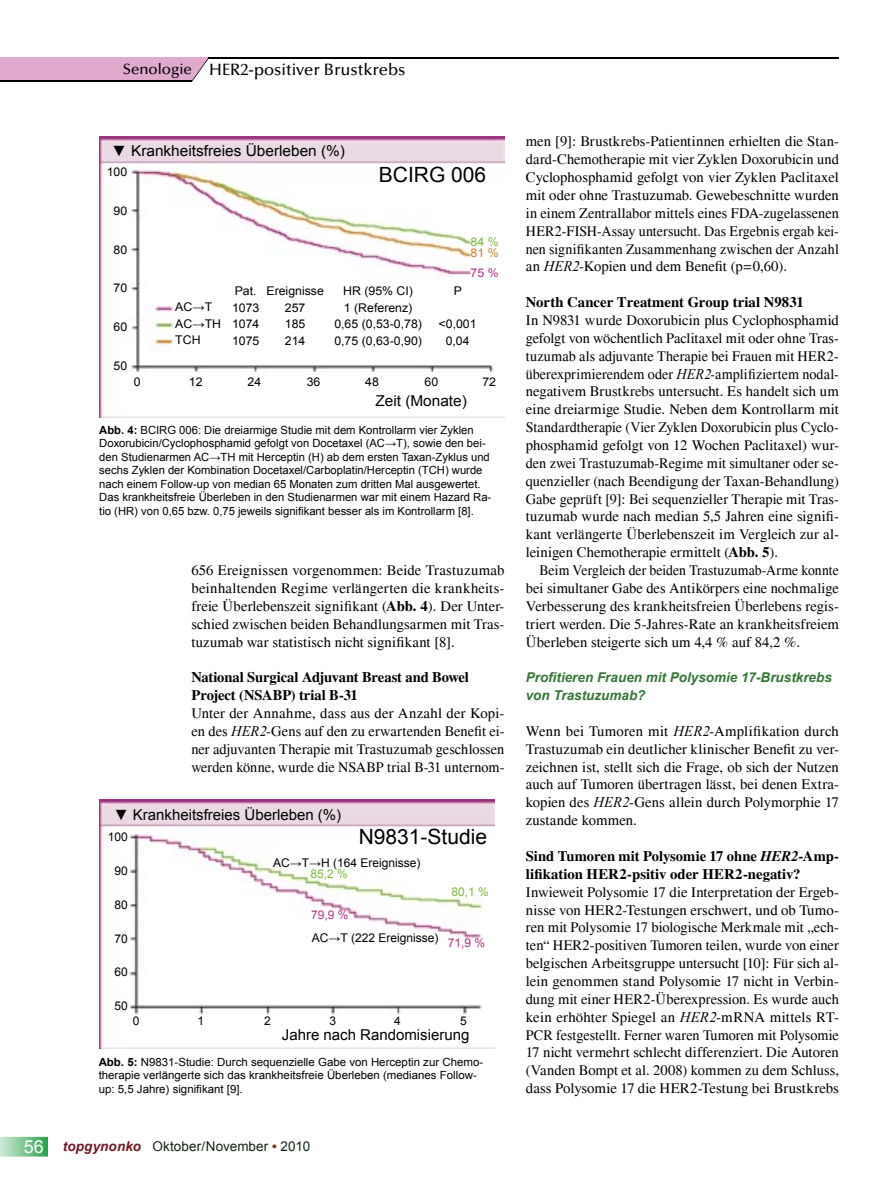
<style>
.page{position:relative;width:893px;height:1191px;background:#fff}
.page>*{position:absolute;margin:0;border:0;box-sizing:border-box;transform-origin:0 0}
.t1{font:21px "Arial";color:#000}
.t2{font:500 16.5px "Optima";color:#000}
.t3{font:15px "Arial";color:#000}
.t4{font:500 15px "Optima";color:#000}
.t5{font:14.7px/17.9px "Times New Roman";color:#000;text-align:justify}
.t6{font:14.7px/17.9px "Times New Roman";color:#000;text-align:justify;scale:.94 1}
.t7{font:700 14.7px/17.9px "Times New Roman";color:#000}
.t8{font:italic 700 13.5px/17.9px "Arial";color:#367637}
.t9{font:13.5px "Arial";letter-spacing:.005em;color:#122712}
.t10{font:12px/16.5px "Arial";color:#000;text-align:center}
.t11{font:12px "Arial";color:#7db93e}
.t12{font:12px "Arial";color:#b63283}
.t13{font:12px "Arial";color:#b43283}
.t14{font:12px "Arial";color:#d38126}
.t15{font:11.25px/13.5px "Arial";color:#000}
.s1{font-weight:700}
.s2{font-style:italic}
.s3{font-size:18px;color:#fff}
.s4{font-weight:700;font-style:italic;color:#761a25}
.s5{font-weight:700;color:#7f331d}
</style>
<div class="page">
<hr style="left:209px;top:57px;width:630px;height:1px;background:#000">
<svg style="left:0;top:57px;width:209px;height:25px;background:#cea0bf"></svg>
<div style="left:0;top:1136px;width:48px;height:20px;background:linear-gradient(to right,#d1ead8,#30a250)"></div>
<img style="left:99px;top:800px;width:395px;height:248px">
<img style="left:99px;top:136px;width:405px;height:281px">
<p class="t4" style="left:123px;top:61px;width:71px">Senologie</p>
<p class="t2" style="left:209px;top:60px;width:198px">HER2-positiver Brustkrebs</p>
<p class="t3" style="left:112px;top:141px;width:235px">▼ Krankheitsfreies Überleben (%)</p>
<p class="t10" style="left:107px;top:164px;width:22px">100</p>
<p class="t10" style="left:114px;top:203px;width:15px">90</p>
<p class="t10" style="left:114px;top:241px;width:15px">80</p>
<p class="t10" style="left:114px;top:280px;width:15px">70</p>
<p class="t10" style="left:114px;top:319px;width:15px">60</p>
<p class="t10" style="left:114px;top:357px;width:15px">50</p>
<h1 class="t1" style="left:379px;top:161px;width:109px">BCIRG 006</h1>
<p class="t10" style="left:175px;top:299px;width:47px;text-align:left">AC→T<br>AC→TH<br>TCH</p>
<p class="t11" style="left:471px;top:234px;width:30px">84 %</p>
<p class="t14" style="left:471px;top:245px;width:30px">81 %</p>
<p class="t13" style="left:471px;top:265px;width:30px">75 %</p>
<p class="t10" style="left:232px;top:283px;width:29px;text-align:left">Pat.<br>1073<br>1074<br>1075</p>
<p class="t10" style="left:266px;top:283px;width:59px">Ereignisse<br>257<br>185<br>214</p>
<p class="t10" style="left:334px;top:283px;width:89px">HR (95% CI)<br>1 (Referenz)<br>0,65 (0,53-0,78)<br>0,75 (0,63-0,90)</p>
<p class="t10" style="left:454px;top:283px;width:10px">P</p>
<p class="t10" style="left:439px;top:316px;width:40px">&lt;0,001<br>0,04</p>
<p class="t10" style="left:134px;top:373px;width:8px">0</p>
<p class="t10" style="left:189px;top:373px;width:15px">12</p>
<p class="t10" style="left:248px;top:373px;width:15px">24</p>
<p class="t10" style="left:307px;top:373px;width:15px">36</p>
<p class="t10" style="left:365px;top:373px;width:15px">48</p>
<p class="t10" style="left:425px;top:373px;width:15px">60</p>
<p class="t10" style="left:482px;top:373px;width:15px">72</p>
<p class="t3" style="left:375px;top:391px;width:93px">Zeit (Monate)</p>
<p class="t15" style="left:99px;top:423px;width:394px"><span class="s1">Abb. 4:</span> BCIRG 006: Die dreiarmige Studie mit dem Kontrollarm vier Zyklen Doxorubicin/Cyclophosphamid gefolgt von Docetaxel (AC→T), sowie den bei&shy;den Studienarmen AC→TH mit Herceptin (H) ab dem ersten Taxan-Zyklus und sechs Zyklen der Kombination Docetaxel/Carboplatin/Herceptin (TCH) wurde nach einem Follow-up von median 65 Monaten zum dritten Mal ausgewertet.<br>Das krankheitsfreie Überleben in den Studienarmen war mit einem Hazard Ra&shy;tio (HR) von 0,65 bzw. 0,75 jeweils signifikant besser als im Kontrollarm [8].</p>
<p class="t5" style="left:191px;top:561px;width:315px">656 Ereignissen vorgenommen: Beide Trastuzumab beinhaltenden Regime verlängerten die krankheits&shy;freie Überlebenszeit signifikant (<span class="s1">Abb. 4</span>). Der Unter&shy;schied zwischen beiden Behandlungsarmen mit Tras&shy;tuzumab war statistisch nicht signifikant [8].</p>
<p class="t7" style="left:191px;top:668px;width:279px">National Surgical Adjuvant Breast and Bowel<br>Project (NSABP) trial B-31</p>
<p class="t5" style="left:191px;top:704px;width:315px">Unter der Annahme, dass aus der Anzahl der Kopi&shy;en des <span class="s2">HER2</span>-Gens auf den zu erwartenden Benefit ei&shy;ner adjuvanten Therapie mit Trastuzumab geschlossen werden könne, wurde die NSABP trial B-31 unternom-</p>
<p class="t3" style="left:114px;top:805px;width:229px">▼ Krankheitsfreies Überleben (%)</p>
<p class="t10" style="left:108px;top:829px;width:22px">100</p>
<p class="t10" style="left:114px;top:862px;width:15px">90</p>
<p class="t10" style="left:114px;top:896px;width:15px">80</p>
<p class="t10" style="left:114px;top:930px;width:15px">70</p>
<p class="t10" style="left:114px;top:964px;width:15px">60</p>
<p class="t10" style="left:114px;top:997px;width:15px">50</p>
<h1 class="t1" style="left:359px;top:823px;width:130px">N9831-Studie</h1>
<p class="t10" style="left:273px;top:854px;width:149px">AC→T→H (164 Ereignisse)</p>
<p class="t11" style="left:311px;top:866px;width:39px">85,2 %</p>
<p class="t12" style="left:311px;top:907px;width:39px">79,9 %</p>
<p class="t10" style="left:312px;top:929px;width:128px">AC→T (222 Ereignisse)</p>
<p class="t11" style="left:452px;top:883px;width:39px">80,1 %</p>
<p class="t12" style="left:448px;top:935px;width:39px">71,9 %</p>
<p class="t10" style="left:133px;top:1012px;width:8px">0</p>
<p class="t10" style="left:198px;top:1012px;width:8px">1</p>
<p class="t10" style="left:264px;top:1012px;width:8px">2</p>
<p class="t10" style="left:329px;top:1012px;width:8px">3</p>
<p class="t10" style="left:394px;top:1012px;width:8px">4</p>
<p class="t10" style="left:460px;top:1012px;width:8px">5</p>
<p class="t3" style="left:282px;top:1025px;width:189px">Jahre nach Randomisierung</p>
<p class="t15" style="left:99px;top:1055px;width:386px"><span class="s1">Abb. 5:</span> N9831-Studie: Durch sequenzielle Gabe von Herceptin zur Chemo&shy;therapie verlängerte sich das krankheitsfreie Überleben (medianes Follow&shy;up: 5,5 Jahre) signifikant [9].</p>
<p class="t9" style="left:24px;top:1137px;width:288px"><span class="s3">56</span> <span class="s4">topgynonko</span> Oktober/November <span class="s5">•</span> 2010</p>
<p class="t5" style="left:526px;top:133px;width:315px">men [9]: Brustkrebs-Patientinnen erhielten die Stan&shy;dard-Chemotherapie mit vier Zyklen Doxorubicin und Cyclophosphamid gefolgt von vier Zyklen Paclitaxel mit oder ohne Trastuzumab. Gewebeschnitte wurden in einem Zentrallabor mittels eines FDA-zugelassenen HER2-FISH-Assay untersucht. Das Ergebnis ergab kei&shy;nen signifikanten Zusammenhang zwischen der Anzahl an <span class="s2">HER2</span>-Kopien und dem Benefit (p=0,60).</p>
<p class="t7" style="left:526px;top:293px;width:280px">North Cancer Treatment Group trial N9831</p>
<p class="t5" style="left:526px;top:311px;width:315px">In N9831 wurde Doxorubicin plus Cyclophosphamid gefolgt von wöchentlich Paclitaxel mit oder ohne Tras&shy;tuzumab als adjuvante Therapie bei Frauen mit HER2- überexprimierendem oder <span class="s2">HER2</span>-amplifiziertem nodal&shy;negativem Brustkrebs untersucht. Es handelt sich um eine dreiarmige Studie. Neben dem Kontrollarm mit Standardtherapie (Vier Zyklen Doxorubicin plus Cyclo&shy;phosphamid gefolgt von 12 Wochen Paclitaxel) wur&shy;den zwei Trastuzumab-Regime mit simultaner oder se&shy;quenzieller (nach Beendigung der Taxan-Behandlung)<br>Gabe geprüft [9]: Bei sequenzieller Therapie mit Tras&shy;tuzumab wurde nach median 5,5 Jahren eine signifi&shy;kant verlängerte Überlebenszeit im Vergleich zur al&shy;leinigen Chemotherapie ermittelt (<span class="s1">Abb. 5</span>).</p>
<p class="t6" style="left:526px;top:561px;width:335px;text-indent:14px">Beim Vergleich der beiden Trastuzumab-Arme konnte bei simultaner Gabe des Antikörpers eine nochmalige Verbesserung des krankheitsfreien Überlebens regis&shy;triert werden. Die 5-Jahres-Rate an krankheitsfreiem Überleben steigerte sich um 4,4 % auf 84,2 %.</p>
<p class="t8" style="left:526px;top:669px;width:308px">Profitieren Frauen mit Polysomie 17-Brustkrebs von Trastuzumab?</p>
<p class="t5" style="left:526px;top:722px;width:315px">Wenn bei Tumoren mit <span class="s2">HER2</span>-Amplifikation durch Trastuzumab ein deutlicher klinischer Benefit zu ver&shy;zeichnen ist, stellt sich die Frage, ob sich der Nutzen auch auf Tumoren übertragen lässt, bei denen Extra&shy;kopien des <span class="s2">HER2</span>-Gens allein durch Polymorphie 17 zustande kommen.</p>
<p class="t7" style="left:526px;top:847px;width:315px">Sind Tumoren mit Polysomie 17 ohne <span class="s2">HER2</span>-Amp&shy;lifikation HER2-psitiv oder HER2-negativ?</p>
<p class="t5" style="left:526px;top:883px;width:315px">Inwieweit Polysomie 17 die Interpretation der Ergeb&shy;nisse von HER2-Testungen erschwert, und ob Tumo&shy;ren mit Polysomie 17 biologische Merkmale mit „ech&shy;ten“ HER2-positiven Tumoren teilen, wurde von einer belgischen Arbeitsgruppe untersucht [10]: Für sich al&shy;lein genommen stand Polysomie 17 nicht in Verbin&shy;dung mit einer HER2-Überexpression. Es wurde auch kein erhöhter Spiegel an <span class="s2">HER2</span>-mRNA mittels RT-PCR festgestellt. Ferner waren Tumoren mit Polysomie 17 nicht vermehrt schlecht differenziert. Die Autoren (Vanden Bompt et al. 2008) kommen zu dem Schluss, dass Polysomie 17 die HER2-Testung bei Brustkrebs</p>
</div>
